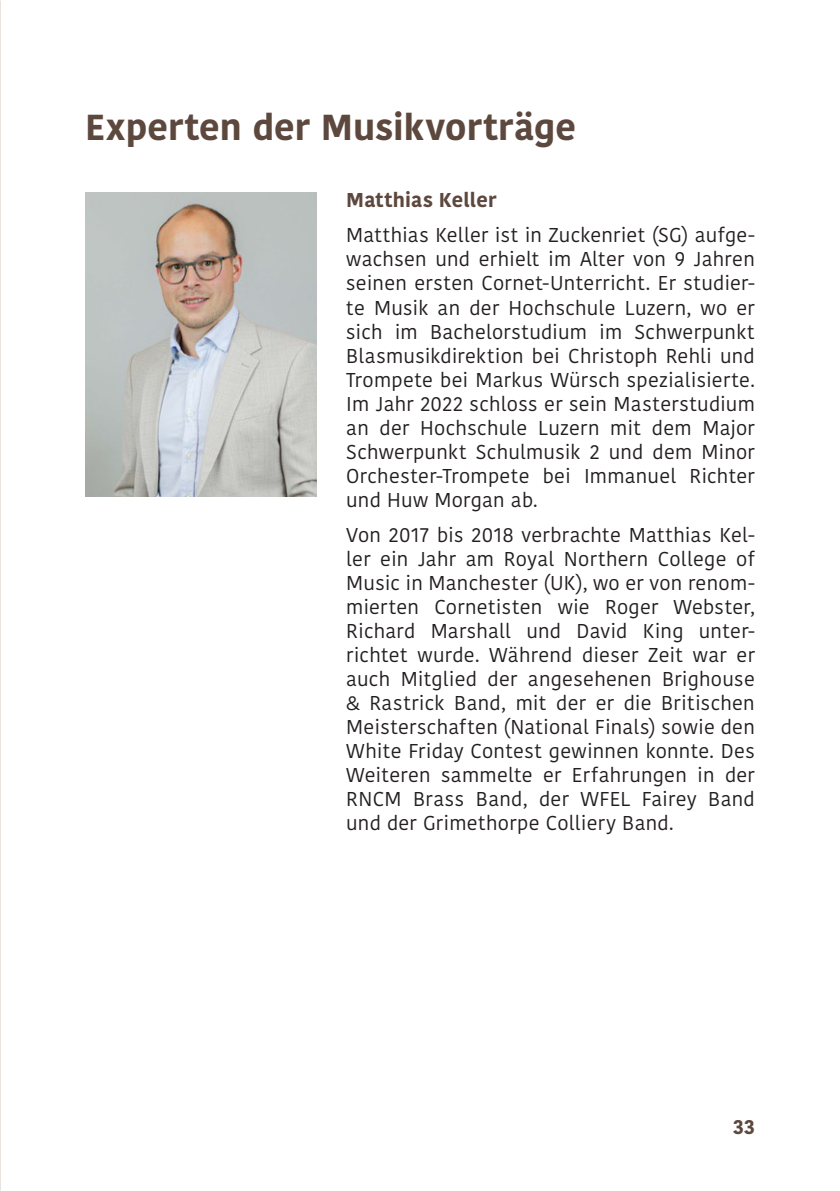
<style>
.page{position:relative;width:840px;height:1191px;background:#fff}
.page>*{position:absolute;margin:0;border:0;box-sizing:border-box;transform-origin:0 0}
.t1{font:700 36px "Kohinoor Bangla";color:#5d483e}
.t2{font:20px/24px "Kohinoor Bangla";letter-spacing:.015em;color:#231f20;text-align:justify}
.t3{font:700 20px "Kohinoor Bangla";letter-spacing:.01em;color:#5d483e}
</style>
<div class="page">
<img style="left:85px;top:193px;width:231px;height:303px">
<h1 class="t1" style="left:85px;top:96px;width:492px">Experten der Musikvorträge</h1>
<p class="t3" style="left:346px;top:182px;width:152px">Matthias Keller</p>
<p class="t2" style="left:346px;top:223px;width:410px">Matthias Keller ist in Zuckenriet (SG) aufge&shy;wachsen und erhielt im Alter von 9 Jahren seinen ersten Cornet-Unterricht. Er studier&shy;te Musik an der Hochschule Luzern, wo er sich im Bachelorstudium im Schwerpunkt Blasmusikdirektion bei Christoph Rehli und Trompete bei Markus Würsch spezialisierte.<br>Im Jahr 2022 schloss er sein Masterstudium an der Hochschule Luzern mit dem Major Schwerpunkt Schulmusik 2 und dem Minor Orchester-Trompete bei Immanuel Richter und Huw Morgan ab.</p>
<p class="t2" style="left:346px;top:522px;width:410px">Von 2017 bis 2018 verbrachte Matthias Kel&shy;ler ein Jahr am Royal Northern College of Music in Manchester (UK), wo er von renom&shy;mierten Cornetisten wie Roger Webster, Richard Marshall und David King unter&shy;richtet wurde. Während dieser Zeit war er auch Mitglied der angesehenen Brighouse &amp; Rastrick Band, mit der er die Britischen Meisterschaften (National Finals) sowie den White Friday Contest gewinnen konnte. Des Weiteren sammelte er Erfahrungen in der RNCM Brass Band, der WFEL Fairey Band und der Grimethorpe Colliery Band.</p>
<p class="t3" style="left:732px;top:1109px;width:23px">33</p>
</div>
